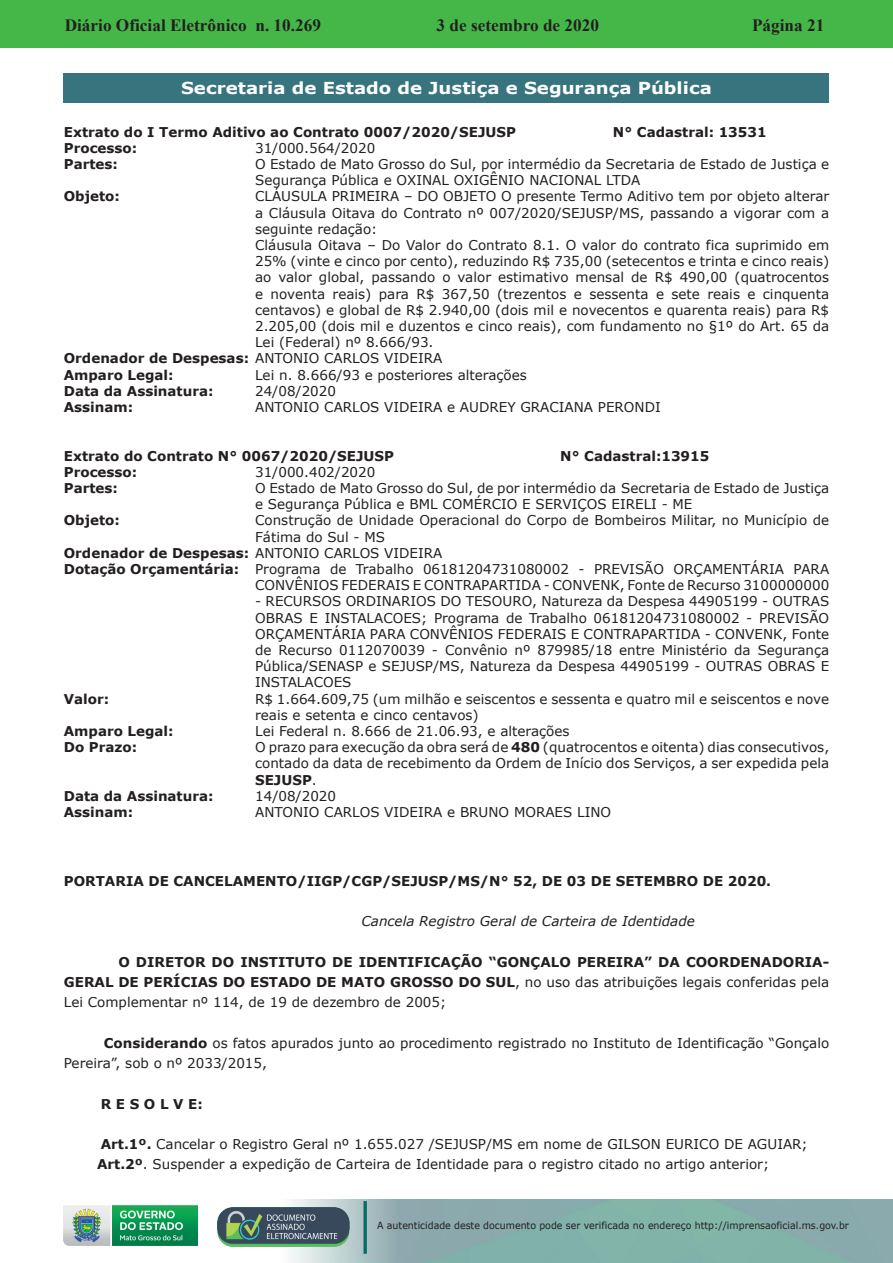
<style>
.page{position:relative;width:893px;height:1263px;background:#fff}
.page>*{position:absolute;margin:0;border:0;box-sizing:border-box;transform-origin:0 0}
.t1{font:700 17.25px "Times New Roman";color:#231f20}
.t2{font:700 16.5px "Verdana";color:#fff;scale:1.1 1}
.t3{font:13.5px/16.2px "Verdana";color:#231f20}
.t4{font:700 13.5px/20.2px "Verdana";color:#231f20;text-align:justify}
.t5{font:italic 13.5px "Verdana";color:#231f20}
.t6{font:9.9px "Verdana";color:#231f20;scale:.95 1}
.s1{font-weight:400}
.s2{font-weight:700}
</style>
<div class="page">
<div style="left:0;top:0;width:893px;height:48px;background:#45b749"></div>
<img style="left:63px;top:1199px;width:830px;height:64px">
<img style="left:364px;top:1202px;width:2px;height:51px">
<img style="left:218px;top:1207px;width:132px;height:39px">
<img style="left:64px;top:1205px;width:134px;height:41px">
<div style="left:64px;top:73px;width:765px;height:30px;background:#37747e"></div>
<p class="t1" style="left:65px;top:13px;width:258px">Diário Oficial Eletrônico n. 10.269</p>
<p class="t1" style="left:436px;top:13px;width:164px">3 de setembro de 2020</p>
<p class="t1" style="left:752px;top:13px;width:74px">Página 21</p>
<p class="t2" style="left:181px;top:76px;width:484px">Secretaria de Estado de Justiça e Segurança Pública</p>
<p class="t4" style="left:64px;top:121px;width:454px">Extrato do I Termo Aditivo ao Contrato 0007/2020/SEJUSP</p>
<p class="t4" style="left:613px;top:121px;width:155px">N° Cadastral: 13531</p>
<p class="t4" style="left:64px;top:137px;width:75px">Processo:</p>
<p class="t3" style="left:255px;top:140px;width:122px">31/000.564/2020</p>
<p class="t4" style="left:64px;top:154px;width:56px">Partes:</p>
<p class="t3" style="left:255px;top:156px;width:576px">O Estado de Mato Grosso do Sul, por intermédio da Secretaria de Estado de Justiça e<br>Segurança Pública e OXINAL OXIGÊNIO NACIONAL LTDA</p>
<p class="t4" style="left:64px;top:186px;width:58px">Objeto:</p>
<p class="t3" style="left:255px;top:188px;width:576px">CLÁUSULA PRIMEIRA – DO OBJETO O presente Termo Aditivo tem por objeto alterar</p>
<p class="t3" style="left:255px;top:204px;width:576px">a Cláusula Oitava do Contrato nº 007/2020/SEJUSP/MS, passando a vigorar com a</p>
<p class="t3" style="left:255px;top:221px;width:124px">seguinte redação:</p>
<p class="t3" style="left:255px;top:237px;width:576px">Cláusula Oitava – Do Valor do Contrato 8.1. O valor do contrato fica suprimido em</p>
<p class="t3" style="left:255px;top:253px;width:576px">25% (vinte e cinco por cento), reduzindo R$ 735,00 (setecentos e trinta e cinco reais)</p>
<p class="t3" style="left:255px;top:269px;width:576px">ao valor global, passando o valor estimativo mensal de R$ 490,00 (quatrocentos</p>
<p class="t3" style="left:255px;top:285px;width:576px">e noventa reais) para R$ 367,50 (trezentos e sessenta e sete reais e cinquenta</p>
<p class="t3" style="left:255px;top:302px;width:576px">centavos) e global de R$ 2.940,00 (dois mil e novecentos e quarenta reais) para R$</p>
<p class="t3" style="left:255px;top:318px;width:576px">2.205,00 (dois mil e duzentos e cinco reais), com fundamento no §1º do Art. 65 da</p>
<p class="t3" style="left:255px;top:334px;width:180px">Lei (Federal) nº 8.666/93.</p>
<p class="t4" style="left:64px;top:348px;width:380px">Ordenador de Despesas: <span class="s1">ANTONIO CARLOS VIDEIRA</span></p>
<p class="t4" style="left:64px;top:364px;width:111px">Amparo Legal:</p>
<p class="t3" style="left:255px;top:366px;width:273px">Lei n. 8.666/93 e posteriores alterações</p>
<p class="t4" style="left:64px;top:380px;width:151px">Data da Assinatura:</p>
<p class="t3" style="left:255px;top:383px;width:82px">24/08/2020</p>
<p class="t4" style="left:64px;top:397px;width:71px">Assinam:</p>
<p class="t3" style="left:255px;top:399px;width:407px">ANTONIO CARLOS VIDEIRA e AUDREY GRACIANA PERONDI</p>
<p class="t4" style="left:64px;top:445px;width:332px">Extrato do Contrato N° 0067/2020/SEJUSP</p>
<p class="t4" style="left:560px;top:445px;width:151px">N° Cadastral:13915</p>
<p class="t4" style="left:64px;top:461px;width:75px">Processo:</p>
<p class="t3" style="left:255px;top:464px;width:122px">31/000.402/2020</p>
<p class="t4" style="left:64px;top:478px;width:56px">Partes:</p>
<p class="t3" style="left:255px;top:480px;width:576px">O Estado de Mato Grosso do Sul, de por intermédio da Secretaria de Estado de Justiça e Segurança Pública e BML COMÉRCIO E SERVIÇOS EIRELI - ME</p>
<p class="t4" style="left:64px;top:510px;width:58px">Objeto:</p>
<p class="t3" style="left:255px;top:512px;width:576px">Construção de Unidade Operacional do Corpo de Bombeiros Militar, no Município de</p>
<p class="t3" style="left:255px;top:528px;width:131px">Fátima do Sul - MS</p>
<p class="t4" style="left:64px;top:542px;width:380px">Ordenador de Despesas: <span class="s1">ANTONIO CARLOS VIDEIRA</span></p>
<p class="t3" style="left:64px;top:561px;width:767px"><span class="s2">Dotação Orçamentária:</span> Programa de Trabalho 06181204731080002 - PREVISÃO ORÇAMENTÁRIA PARA</p>
<p class="t3" style="left:255px;top:577px;width:576px">CONVÊNIOS FEDERAIS E CONTRAPARTIDA - CONVENK, Fonte de Recurso 3100000000</p>
<p class="t3" style="left:255px;top:593px;width:576px;text-align:justify">- RECURSOS ORDINARIOS DO TESOURO, Natureza da Despesa 44905199 - OUTRAS OBRAS E INSTALACOES; Programa de Trabalho 06181204731080002 - PREVISÃO ORÇAMENTÁRIA PARA CONVÊNIOS FEDERAIS E CONTRAPARTIDA - CONVENK, Fonte de Recurso 0112070039 - Convênio nº 879985/18 entre Ministério da Segurança Pública/SENASP e SEJUSP/MS, Natureza da Despesa 44905199 - OUTRAS OBRAS E INSTALACOES</p>
<p class="t4" style="left:64px;top:688px;width:47px">Valor:</p>
<p class="t3" style="left:255px;top:690px;width:576px">R$ 1.664.609,75 (um milhão e seiscentos e sessenta e quatro mil e seiscentos e nove reais e setenta e cinco centavos)</p>
<p class="t4" style="left:64px;top:721px;width:111px">Amparo Legal:</p>
<p class="t3" style="left:255px;top:723px;width:316px">Lei Federal n. 8.666 de 21.06.93, e alterações</p>
<p class="t4" style="left:64px;top:737px;width:75px">Do Prazo:</p>
<p class="t3" style="left:255px;top:739px;width:576px;text-align:justify">O prazo para execução da obra será de <span class="s2">480</span> (quatrocentos e oitenta) dias consecutivos, contado da data de recebimento da Ordem de Início dos Serviços, a ser expedida pela <span class="s2">SEJUSP</span>.</p>
<p class="t4" style="left:64px;top:785px;width:151px">Data da Assinatura:</p>
<p class="t3" style="left:255px;top:788px;width:82px">14/08/2020</p>
<p class="t4" style="left:64px;top:802px;width:71px">Assinam:</p>
<p class="t3" style="left:255px;top:804px;width:357px">ANTONIO CARLOS VIDEIRA e BRUNO MORAES LINO</p>
<p class="t4" style="left:64px;top:870px;width:709px">PORTARIA DE CANCELAMENTO/IIGP/CGP/SEJUSP/MS/N° 52, DE 03 DE SETEMBRO DE 2020.</p>
<p class="t5" style="left:362px;top:912px;width:335px">Cancela Registro Geral de Carteira de Identidade</p>
<p class="t4" style="left:64px;top:951px;width:767px;text-indent:55px">O DIRETOR DO INSTITUTO DE IDENTIFICAÇÃO “GONÇALO PEREIRA” DA COORDENADORIA-GERAL DE PERÍCIAS DO ESTADO DE MATO GROSSO DO SUL<span class="s1">, no uso das atribuições legais conferidas pela Lei Complementar nº 114, de 19 de dezembro de 2005;</span></p>
<p class="t3" style="left:64px;top:1033px;width:767px;line-height:20.2px;text-indent:40px"><span class="s2">Considerando</span> os fatos apurados junto ao procedimento registrado no Instituto de Identificação “Gonçalo<br>Pereira”, sob o nº 2033/2015,</p>
<p class="t4" style="left:101px;top:1093px;width:104px">R E S O L V E:</p>
<p class="t3" style="left:97px;top:1134px;width:712px;line-height:20.2px"><span class="s2">Art.1º.</span> Cancelar o Registro Geral nº 1.655.027 /SEJUSP/MS em nome de GILSON EURICO DE AGUIAR;<br><span class="s2">Art.2º</span>. Suspender a expedição de Carteira de Identidade para o registro citado no artigo anterior;</p>
<p class="t6" style="left:377px;top:1219px;width:498px">A autenticidade deste documento pode ser verificada no endereço http://imprensaoficial.ms.gov.br</p>
</div>
